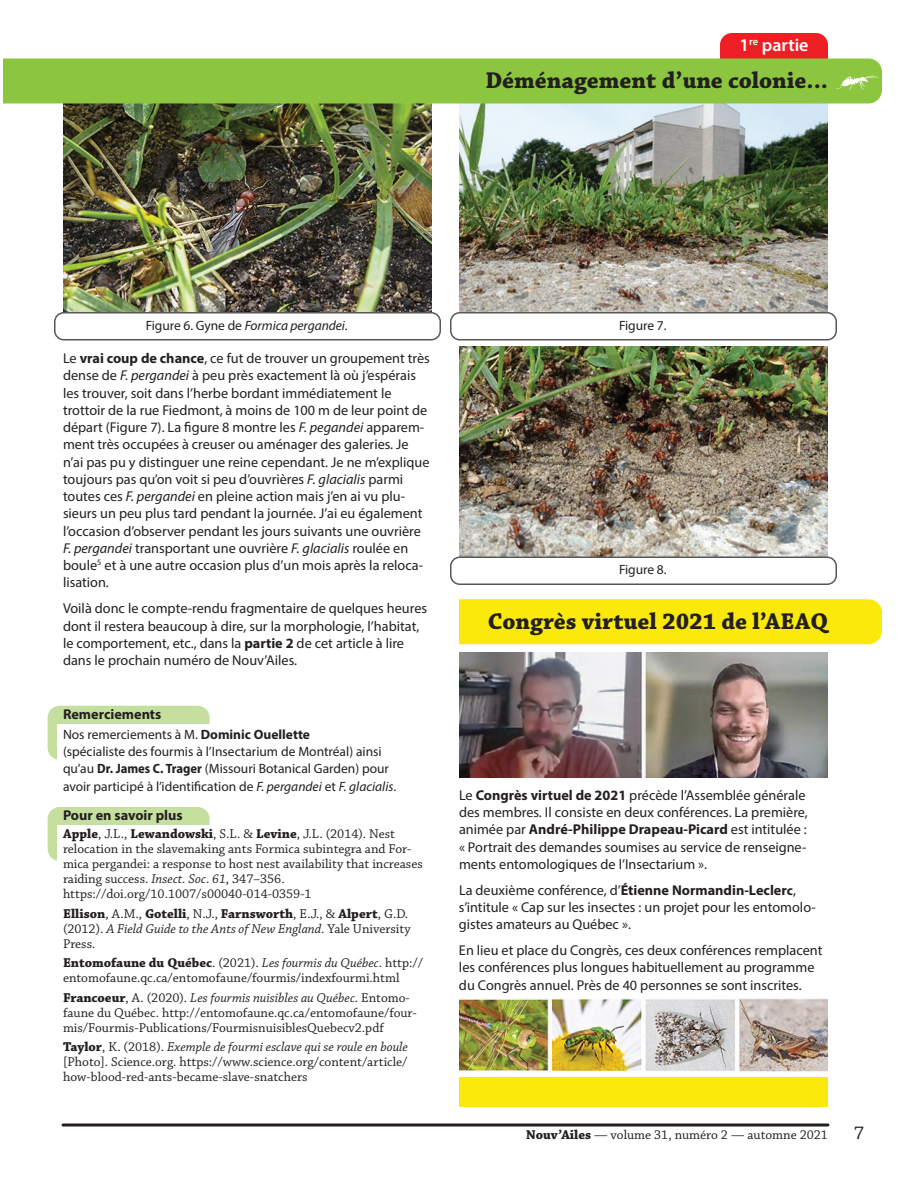
<style>
.page{position:relative;width:918px;height:1188px;background:#fff}
.page>*{position:absolute;margin:0;border:0;box-sizing:border-box;transform-origin:0 0}
.t1{font:700 24px "Chaparral Pro";color:#231f20}
.t2{font:19.5px "Chaparral Pro";color:#231f20}
.t3{font:600 18px "Myriad Pro";color:#fff}
.t4{font:14.25px/17.2px "Myriad Pro";color:#231f20}
.t5{font:700 14.25px "Myriad Pro";color:#231f20}
.t6{font:13.5px/15px "Chaparral Pro";color:#231f20}
.t7{font:13.5px/17.2px "Myriad Pro";color:#231f20}
.t8{font:italic 13.5px "Myriad Pro";letter-spacing:-.005em;color:#231f20}
.s1{font-style:normal}
.s2{font-weight:700}
.s3{font-style:italic}
.s4{font-weight:700;font-stretch:semi-condensed}
.s5{font-weight:700;font-size:13.5px}
</style>
<div class="page">
<div style="left:48px;top:706px;width:162px;height:54px;background:#c5df9e;border-radius:12px"></div>
<div style="left:57px;top:724px;width:180px;height:39px;background:#fff"></div>
<div style="left:48px;top:807px;width:162px;height:54px;background:#c5df9e;border-radius:12px"></div>
<div style="left:57px;top:825px;width:180px;height:39px;background:#fff"></div>
<hr style="left:63px;top:1124px;width:765px;height:2px;background:#231f20">
<div style="left:459px;top:1078px;width:369px;height:29px;background:#fae90b"></div>
<img style="left:459px;top:999px;width:369px;height:73px">
<img style="left:459px;top:652px;width:369px;height:126px">
<div style="left:459px;top:599px;width:423px;height:45px;background:#fae90b"></div>
<img style="left:459px;top:104px;width:369px;height:208px">
<img style="left:459px;top:346px;width:369px;height:210px">
<img style="left:63px;top:104px;width:369px;height:208px">
<div style="left:720px;top:33px;width:108px;height:39px;background:#ed1f25;border-radius:12px"></div>
<div style="left:3px;top:58px;width:879px;height:46px;background:#8cc641"></div>
<div style="left:450px;top:556px;width:387px;height:29px;border:2px solid #57585a;border-radius:9px"></div>
<div style="left:450px;top:312px;width:387px;height:28px;border:2px solid #57585a;border-radius:9px"></div>
<div style="left:54px;top:312px;width:387px;height:28px;border:2px solid #57585a;border-radius:9px"></div>
<p class="t3" style="left:739px;top:33px;width:71px">1<sup>re</sup> partie</p>
<h1 class="t1" style="left:485px;top:67px;width:344px">Déménagement d’une colonie...</h1>
<p class="t8" style="left:146px;top:317px;width:204px"><span class="s1">Figure 6. Gyne de</span> Formica pergandei<span class="s1">.</span></p>
<p class="t7" style="left:619px;top:316px;width:49px">Figure 7.</p>
<p class="t4" style="left:63px;top:350px;width:368px">Le <span class="s2">vrai coup de chance</span>, ce fut de trouver un groupement très dense de <span class="s3">F. pergandei</span> à peu près exactement là où j’espérais les trouver, soit dans l’herbe bordant immédiatement le trottoir de la rue Fiedmont, à moins de 100 m de leur point de départ (Figure 7). La figure 8 montre les <span class="s3">F. pegandei</span> apparem&shy;ment très occupées à creuser ou aménager des galeries. Je n’ai pas pu y distinguer une reine cependant. Je ne m’explique toujours pas qu’on voit si peu d’ouvrières <span class="s3">F. glacialis</span> parmi toutes ces <span class="s3">F. pergandei</span> en pleine action mais j’en ai vu plu&shy;sieurs un peu plus tard pendant la journée. J’ai eu également l’occasion d’observer pendant les jours suivants une ouvrière <span class="s3">F. pergandei</span> transportant une ouvrière <span class="s3">F. glacialis</span> roulée en boule<sup>5</sup> et à une autre occasion plus d’un mois après la reloca&shy;lisation.</p>
<p class="t4" style="left:63px;top:600px;width:366px">Voilà donc le compte-rendu fragmentaire de quelques heures dont il restera beaucoup à dire, sur la morphologie, l’habitat, le comportement, etc., dans la <span class="s2">partie 2</span> de cet article à lire dans le prochain numéro de Nouv’Ailes.</p>
<p class="t5" style="left:63px;top:705px;width:100px">Remerciements</p>
<p class="t7" style="left:63px;top:726px;width:335px">Nos remerciements à M. <span class="s2">Dominic Ouellette<br></span>(spécialiste des fourmis à l’Insectarium de Montréal) ainsi qu’au <span class="s4">Dr. James C. Trager</span> (Missouri Botanical Garden) pour avoir participé à l’identification de <span class="s3">F. pergandei</span> et <span class="s3">F. glacialis</span>.</p>
<p class="t5" style="left:63px;top:806px;width:121px">Pour en savoir plus</p>
<p class="t6" style="left:63px;top:827px;width:361px"><span class="s2">Apple</span>, J.L., <span class="s2">Lewandowski</span>, S.L. &amp; <span class="s2">Levine</span>, J.L. (2014). Nest relocation in the slavemaking ants Formica subintegra and For&shy;mica pergandei: a response to host nest availability that increases raiding success. <span class="s3">Insect. Soc</span>. <span class="s3">61</span>, 347–356. https://doi.org/10.1007/s00040-014-0359-1</p>
<p class="t6" style="left:63px;top:907px;width:349px"><span class="s2">Ellison</span>, A.M., <span class="s2">Gotelli</span>, N.J., <span class="s2">Farnsworth</span>, E.J., &amp; <span class="s2">Alpert</span>, G.D. (2012). <span class="s3">A Field Guide to the Ants of New England</span>. Yale University<br>Press.</p>
<p class="t6" style="left:63px;top:956px;width:362px"><span class="s2">Entomofaune du Québec</span>. (2021). <span class="s3">Les fourmis du Québec</span>. http:// entomofaune.qc.ca/entomofaune/fourmis/indexfourmi.html</p>
<p class="t6" style="left:63px;top:991px;width:355px"><span class="s2">Francoeur</span>, A. (2020). <span class="s3">Les fourmis nuisibles au Québec</span>. Entomo&shy;faune du Québec. http://entomofaune.qc.ca/entomofaune/four&shy;mis/Fourmis-Publications/FourmisnuisiblesQuebecv2.pdf</p>
<p class="t6" style="left:63px;top:1040px;width:347px;text-align:justify"><span class="s2">Taylor</span>, K. (2018). <span class="s3">Exemple de fourmi esclave qui se roule en boule </span>[Photo]. Science.org. https://www.science.org/content/article/ how-blood-red-ants-became-slave-snatchers</p>
<p class="t7" style="left:619px;top:561px;width:49px">Figure 8.</p>
<h1 class="t1" style="left:488px;top:607px;width:342px">Congrès virtuel 2021 de l’AEAQ</h1>
<p class="t4" style="left:459px;top:786px;width:350px">Le <span class="s2">Congrès virtuel de 2021</span> précède l’Assemblée générale des membres. Il consiste en deux conférences. La première, animée par <span class="s2">André-Philippe Drapeau-Picard</span> est intitulée : « Portrait des demandes soumises au service de renseigne&shy;ments entomologiques de l’Insectarium ».</p>
<p class="t4" style="left:459px;top:881px;width:358px">La deuxième conférence, d’<span class="s2">Étienne Normandin-Lecler</span><span class="s5">c</span>, s’intitule « Cap sur les insectes : un projet pour les entomolo&shy;gistes amateurs au Québec ».</p>
<p class="t4" style="left:459px;top:941px;width:365px">En lieu et place du Congrès, ces deux conférences remplacent les conférences plus longues habituellement au programme du Congrès annuel. Près de 40 personnes se sont inscrites.</p>
<p class="t6" style="left:526px;top:1128px;width:303px"><span class="s2">Nouv’Ailes</span> — volume 31, numéro 2 — automne 2021</p>
<h2 class="t2" style="left:854px;top:1122px;width:12px">7</h2>
</div>
